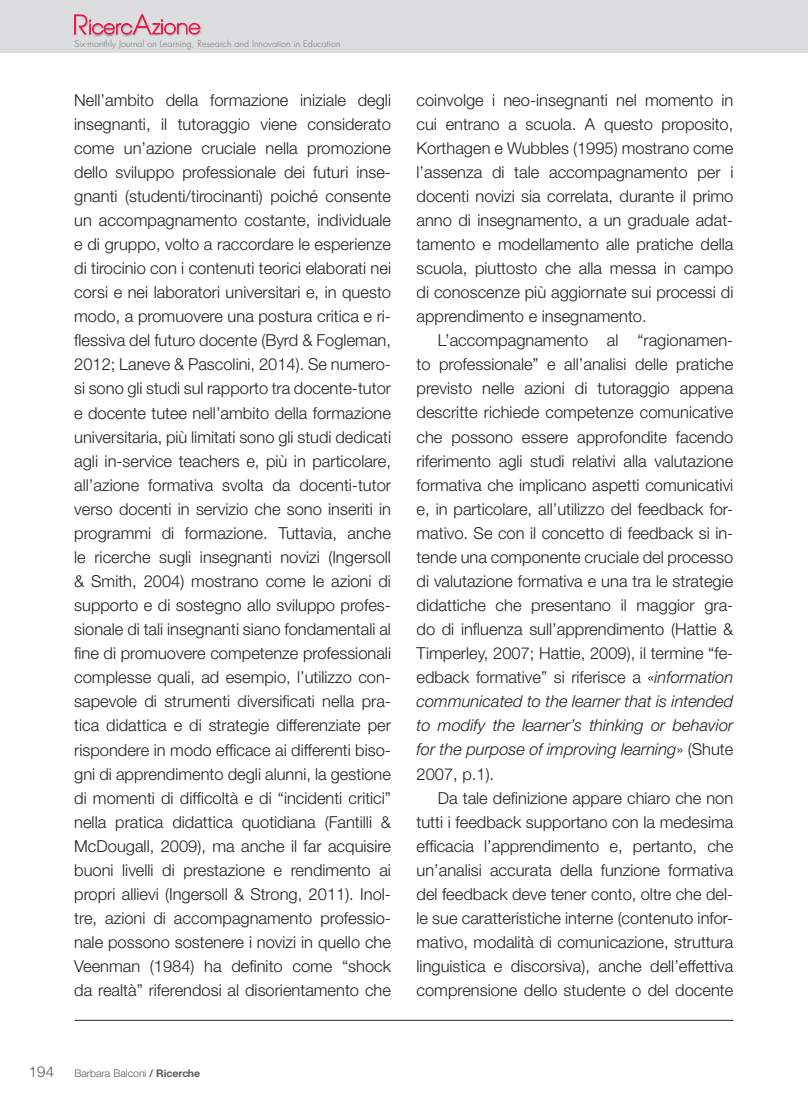
<style>
.page{position:relative;width:808px;height:1106px;background:#fff}
.page>*{position:absolute;margin:0;border:0;box-sizing:border-box;transform-origin:0 0}
.t1{font:300 16.5px/24px "Helvetica Neue LT";color:#231f20;text-align:justify}
.t2{font:300 15px "Helvetica Neue CE";color:#57585a}
.t3{font:300 10.5px "Helvetica Neue CE";color:#57585a}
.t4{font:300 9px "Futura";letter-spacing:.01em;color:#6c6d70}
.s1{font-style:italic}
.s2{font-weight:500}
.s3{font-weight:700}
</style>
<div class="page">
<div style="left:0;top:0;width:808px;height:53px;background:#dcdddf"></div>
<hr style="left:74px;top:1020px;width:659px;height:1px;background:#231f20">
<div style="left:72px;top:14px;width:18px;height:23px;background:#231f20;opacity:.3"></div>
<div style="left:87px;top:18px;width:48px;height:19px;background:#231f20;opacity:.5"></div>
<div style="left:131px;top:13px;width:23px;height:24px;background:#231f20;opacity:.3"></div>
<div style="left:150px;top:18px;width:53px;height:19px;background:#231f20;opacity:.3"></div>
<svg style="left:74px;top:14px;width:126px;height:21px"></svg>
<p class="t4" style="left:74px;top:38px;width:268px">Six-monthly Journal on Learning, Research and Innovation in Education</p>
<p class="t1" style="left:74px;top:87px;width:318px">Nell’ambito della formazione iniziale degli insegnanti, il tutoraggio viene considerato come un’azione cruciale nella promozione dello sviluppo professionale dei futuri inse&shy;gnanti (studenti/tirocinanti) poiché consente un accompagnamento costante, individuale e di gruppo, volto a raccordare le esperienze di tirocinio con i contenuti teorici elaborati nei corsi e nei laboratori universitari e, in questo modo, a promuovere una postura critica e ri&shy;flessiva del futuro docente (Byrd &amp; Fogleman, 2012; Laneve &amp; Pascolini, 2014). Se numero&shy;si sono gli studi sul rapporto tra docente-tutor e docente tutee nell’ambito della formazione universitaria, più limitati sono gli studi dedicati agli in-service teachers e, più in particolare, all’azione formativa svolta da docenti-tutor verso docenti in servizio che sono inseriti in programmi di formazione. Tuttavia, anche le ricerche sugli insegnanti novizi (Ingersoll &amp; Smith, 2004) mostrano come le azioni di supporto e di sostegno allo sviluppo profes&shy;sionale di tali insegnanti siano fondamentali al fine di promuovere competenze professionali complesse quali, ad esempio, l’utilizzo con&shy;sapevole di strumenti diversificati nella pra&shy;tica didattica e di strategie differenziate per rispondere in modo efficace ai differenti biso&shy;gni di apprendimento degli alunni, la gestione di momenti di difficoltà e di “incidenti critici” nella pratica didattica quotidiana (Fantilli &amp; McDougall, 2009), ma anche il far acquisire buoni livelli di prestazione e rendimento ai propri allievi (Ingersoll &amp; Strong, 2011). Inol&shy;tre, azioni di accompagnamento professio&shy;nale possono sostenere i novizi in quello che Veenman (1984) ha definito come “shock da realtà” riferendosi al disorientamento che</p>
<p class="t1" style="left:416px;top:87px;width:318px">coinvolge i neo-insegnanti nel momento in cui entrano a scuola. A questo proposito, Korthagen e Wubbles (1995) mostrano come l’assenza di tale accompagnamento per i docenti novizi sia correlata, durante il primo anno di insegnamento, a un graduale adat&shy;tamento e modellamento alle pratiche della scuola, piuttosto che alla messa in campo di conoscenze più aggiornate sui processi di apprendimento e insegnamento.</p>
<p class="t1" style="left:416px;top:328px;width:318px;text-indent:21px">L’accompagnamento al “ragionamen&shy;to professionale” e all’analisi delle pratiche previsto nelle azioni di tutoraggio appena descritte richiede competenze comunicative che possono essere approfondite facendo riferimento agli studi relativi alla valutazione formativa che implicano aspetti comunicativi e, in particolare, all’utilizzo del feedback for&shy;mativo. Se con il concetto di feedback si in&shy;tende una componente cruciale del processo di valutazione formativa e una tra le strategie didattiche che presentano il maggior gra&shy;do di influenza sull’apprendimento (Hattie &amp; Timperley, 2007; Hattie, 2009), il termine “fe&shy;edback formative” si riferisce a «<span class="s1">information communicated to the learner that is intended to modify the learner’s thinking or behavior for the purpose of improving learning</span>» (Shute 2007, p.1).</p>
<p class="t1" style="left:416px;top:785px;width:318px;text-indent:21px">Da tale definizione appare chiaro che non tutti i feedback supportano con la medesima efficacia l’apprendimento e, pertanto, che un’analisi accurata della funzione formativa del feedback deve tener conto, oltre che del&shy;le sue caratteristiche interne (contenuto infor&shy;mativo, modalità di comunicazione, struttura linguistica e discorsiva), anche dell’effettiva comprensione dello studente o del docente</p>
<p class="t2" style="left:29px;top:1062px;width:27px">194</p>
<p class="t3" style="left:74px;top:1067px;width:127px">Barbara Balconi <span class="s2">/</span> <span class="s3">Ricerche</span></p>
</div>
